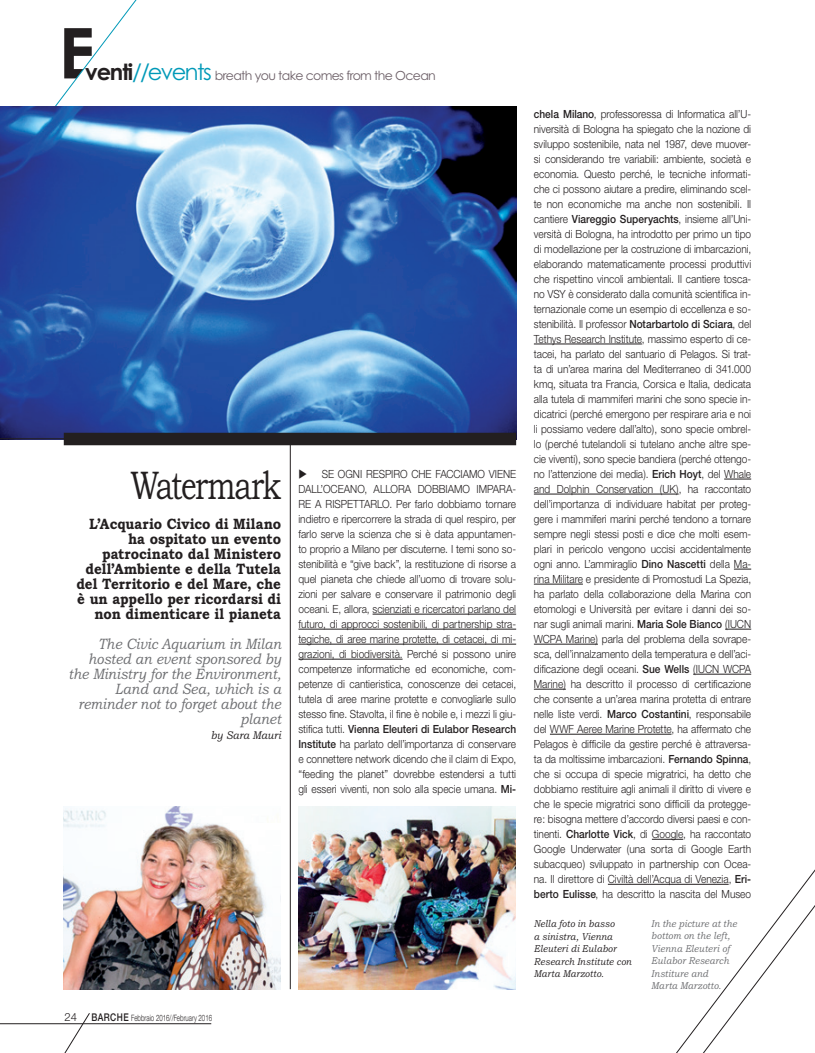
<style>
.page{position:relative;width:815px;height:1053px;background:#fff}
.page>*{position:absolute;margin:0;border:0;box-sizing:border-box;transform-origin:0 0}
.t1{font:700 70px "Century Gothic";color:#231f20}
.t2{font:40px "Bookman Old Style";letter-spacing:-.055em;color:#231f20;scale:.75 1}
.t3{font:700 15px/15px "Bookman Old Style";color:#231f20;text-align:right;scale:.9 1}
.t4{font:italic 15px/15px "Bookman Old Style";color:#6c6d70;text-align:right;scale:.9 1}
.t5{font:12.5px "Century Gothic";letter-spacing:-.05em;color:#6c5f67}
.t6{font:300 11.25px/15px "Helvetica Neue";color:#231f20;text-align:justify;scale:.9 1}
.t7{font:italic 11.25px "Bookman Old Style";letter-spacing:.01em;color:#231f20;scale:.9 1}
.t8{font:300 11.25px "Helvetica Neue";color:#231f20}
.t9{font:italic 10px/12.5px "Bookman Old Style";letter-spacing:.015em;color:#6c6d70;scale:.9 1}
.t10{font:italic 10px/12.5px "Bookman Old Style";letter-spacing:.015em;color:#231f20;scale:.9 1}
.t11{font:300 8.75px "Helvetica Neue";color:#231f20;scale:.7 1}
.s1{font-weight:700;font-size:22.5px;color:#231f20}
.s2{font-size:22.5px;color:#0099b8}
.s3{font-weight:500}
.s4{font-weight:500;font-size:10.62px}
</style>
<div class="page">
<svg style="left:607px;top:839px;width:208px;height:213px"></svg>
<svg style="left:60px;top:1013px;width:30px;height:39px"></svg>
<hr style="left:0;top:1023px;width:211px;height:1px;background:#231f20">
<svg style="left:55px;top:0;width:82px;height:106px"></svg>
<hr style="left:290px;top:194px;width:1px;height:795px;background:#231f20">
<hr style="left:373px;top:613px;width:143px;height:1px;background:#231f20">
<hr style="left:298px;top:628px;width:218px;height:1px;background:#231f20">
<hr style="left:298px;top:643px;width:218px;height:1px;background:#231f20">
<hr style="left:298px;top:658px;width:105px;height:1px;background:#231f20">
<img style="left:0;top:106px;width:516px;height:332px">
<hr style="left:0;top:438px;width:516px;height:1px;background:#231f20">
<div style="left:64px;top:433px;width:452px;height:12px;background:#231f20"></div>
<hr style="left:534px;top:343px;width:108px;height:1px;background:#231f20">
<svg style="left:724px;top:478px;width:27px;height:1px"></svg>
<hr style="left:534px;top:493px;width:145px;height:1px;background:#231f20">
<svg style="left:734px;top:568px;width:17px;height:1px"></svg>
<hr style="left:534px;top:583px;width:49px;height:1px;background:#231f20">
<svg style="left:725px;top:628px;width:26px;height:1px"></svg>
<hr style="left:534px;top:643px;width:64px;height:1px;background:#231f20">
<hr style="left:693px;top:673px;width:58px;height:1px;background:#231f20">
<hr style="left:534px;top:688px;width:32px;height:1px;background:#231f20">
<hr style="left:550px;top:733px;width:122px;height:1px;background:#231f20">
<hr style="left:652px;top:838px;width:31px;height:1px;background:#231f20">
<hr style="left:608px;top:883px;width:121px;height:1px;background:#231f20">
<img style="left:64px;top:806px;width:217px;height:183px">
<img style="left:299px;top:806px;width:217px;height:183px">
<h1 class="t1" style="left:58px;top:9px;width:38px">E</h1>
<p class="t5" style="left:85px;top:68px;width:352px"><span class="s1">venti</span><span class="s2">//events</span> breath you take comes from the Ocean</p>
<p class="t2" style="left:130px;top:462px;width:203px">Watermark</p>
<p class="t3" style="left:76px;top:516px;width:229px">L’Acquario Civico di Milano ha ospitato un evento patrocinato dal Ministero dell’Ambiente e della Tutela del Territorio e del Mare, che è un appello per ricordarsi di non dimenticare il pianeta</p>
<p class="t4" style="left:69px;top:637px;width:238px">The Civic Aquarium in Milan hosted an event sponsored by the Ministry for the Environment,<br>Land and Sea, which is a reminder not to forget about the planet</p>
<p class="t7" style="left:211px;top:729px;width:80px">by Sara Mauri</p>
<p class="t6" style="left:298px;top:466px;width:243px">◆ SE OGNI RESPIRO CHE FACCIAMO VIENE DALL’OCEANO, ALLORA DOBBIAMO IMPARA-RE A RISPETTARLO. Per farlo dobbiamo tornare indietro e ripercorrere la strada di quel respiro, per farlo serve la scienza che si è data appuntamen&shy;to proprio a Milano per discuterne. I temi sono so&shy;stenibilità e “give back”, la restituzione di risorse a quel pianeta che chiede all’uomo di trovare solu&shy;zioni per salvare e conservare il patrimonio degli oceani. E, allora, scienziati e ricercatori parlano del futuro, di approcci sostenibili, di partnership stra&shy;tegiche, di aree marine protette, di cetacei, di mi&shy;grazioni, di biodiversità. Perché si possono unire competenze informatiche ed economiche, com&shy;petenze di cantieristica, conoscenze dei cetacei, tutela di aree marine protette e convogliarle sullo stesso fine. Stavolta, il fine è nobile e, i mezzi li giu&shy;stifica tutti. <span class="s3">Vienna Eleuteri di Eulabor Research Institute</span> ha parlato dell’importanza di conservare e connettere network dicendo che il claim di Expo, “feeding the planet” dovrebbe estendersi a tutti gli esseri viventi, non solo alla specie umana. <span class="s3">Mi-</span></p>
<p class="t8" style="left:64px;top:1010px;width:14px">24</p>
<p class="t11" style="left:92px;top:1012px;width:174px"><span class="s4">BARCHE</span> Febbraio 2016//February 2016</p>
<p class="t6" style="left:534px;top:106px;width:243px"><span class="s3">chela Milano</span>, professoressa di Informatica all’U&shy;niversità di Bologna ha spiegato che la nozione di sviluppo sostenibile, nata nel 1987, deve muover&shy;si considerando tre variabili: ambiente, società e economia. Questo perché, le tecniche informati&shy;che ci possono aiutare a predire, eliminando scel&shy;te non economiche ma anche non sostenibili. Il cantiere <span class="s3">Viareggio Superyachts</span>, insieme all’Uni&shy;versità di Bologna, ha introdotto per primo un tipo di modellazione per la costruzione di imbarcazioni, elaborando matematicamente processi produttivi che rispettino vincoli ambientali. Il cantiere tosca&shy;no VSY è considerato dalla comunità scientifica in&shy;ternazionale come un esempio di eccellenza e so&shy;stenibilità. Il professor <span class="s3">Notarbartolo di Sciara</span>, del Tethys Research Institute, massimo esperto di ce&shy;tacei, ha parlato del santuario di Pelagos. Si trat&shy;ta di un’area marina del Mediterraneo di 341.000 kmq, situata tra Francia, Corsica e Italia, dedicata alla tutela di mammiferi marini che sono specie in&shy;dicatrici (perché emergono per respirare aria e noi li possiamo vedere dall’alto), sono specie ombrel&shy;lo (perché tutelandoli si tutelano anche altre spe&shy;cie viventi), sono specie bandiera (perché ottengo&shy;no l’attenzione dei media). <span class="s3">Erich Hoyt</span>, del Whale and Dolphin Conservation (UK), ha raccontato dell’importanza di individuare habitat per proteg&shy;gere i mammiferi marini perché tendono a tornare sempre negli stessi posti e dice che molti esem&shy;plari in pericolo vengono uccisi accidentalmente ogni anno. L’ammiraglio <span class="s3">Dino Nascetti</span> della Ma&shy;rina Militare e presidente di Promostudi La Spezia, ha parlato della collaborazione della Marina con etomologi e Università per evitare i danni dei so&shy;nar sugli animali marini. <span class="s3">Maria Sole Bianco</span> (IUCN WCPA Marine) parla del problema della sovrape&shy;sca, dell’innalzamento della temperatura e dell’aci&shy;dificazione degli oceani. <span class="s3">Sue Wells</span> (IUCN WCPA Marine) ha descritto il processo di certificazione che consente a un’area marina protetta di entrare nelle liste verdi. <span class="s3">Marco Costantini</span>, responsabile del WWF Aeree Marine Protette, ha affermato che Pelagos è difficile da gestire perché è attraversa&shy;ta da moltissime imbarcazioni. <span class="s3">Fernando Spinna</span>, che si occupa di specie migratrici, ha detto che dobbiamo restituire agli animali il diritto di vivere e che le specie migratrici sono difficili da protegge&shy;re: bisogna mettere d’accordo diversi paesi e con&shy;tinenti. <span class="s3">Charlotte Vick</span>, di Google, ha raccontato Google Underwater (una sorta di Google Earth subacqueo) sviluppato in partnership con Ocea&shy;na. Il direttore di Civiltà dell’Acqua di Venezia, <span class="s3">Eri&shy;berto Eulisse</span>, ha descritto la nascita del Museo</p>
<p class="t10" style="left:534px;top:917px;width:110px">Nella foto in basso<br>a sinistra, Vienna<br>Eleuteri di Eulabor<br>Research Institute con<br>Marta Marzotto.</p>
<p class="t9" style="left:651px;top:917px;width:97px">In the picture at the bottom on the left,<br>Vienna Eleuteri of<br>Eulabor Research<br>Institure and<br>Marta Marzotto.</p>
</div>
